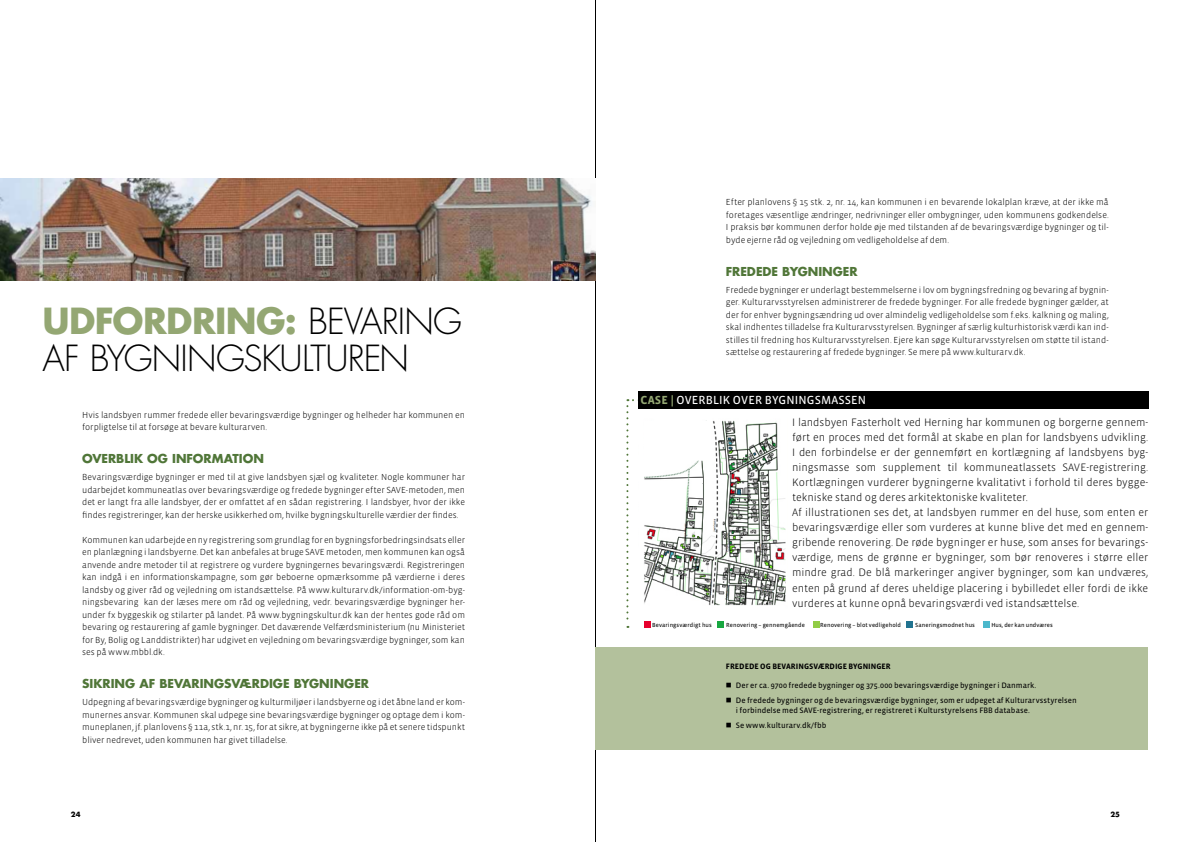
<style>
.page{position:relative;width:1191px;height:842px;background:#fff}
.page>*{position:absolute;margin:0;border:0;box-sizing:border-box;transform-origin:0 0}
.t1{font:300 35px "Futura";letter-spacing:-.02em;color:#000}
.t2{font:700 35px "Futura";letter-spacing:-.015em;color:#94a773}
.t3{font:700 12px "Futura";color:#507638}
.t4{font:12px "Vista Sans OT";letter-spacing:.01em;color:#fff}
.t5{font:700 12px "Vista Sans OT";color:#94a773}
.t6{font:300 11px/15px "Vista Sans OT";color:#000}
.t7{font:300 9px/12.5px "Vista Sans OT";letter-spacing:-.005em;color:#000;text-align:justify}
.t8{font:8px/10px "Vista Sans OT";letter-spacing:.005em;color:#000}
.t9{font:700 8px "Vista Sans OT";letter-spacing:-.02em;color:#000}
.t10{font:700 7px "Futura";color:#000}
.t11{font:6px "Vista Sans OT";letter-spacing:.015em;color:#000}
.s1{font-weight:300;color:#000}
.s2{font-weight:700;color:#94a773}
</style>
<div class="page">
<hr style="left:595px;top:0;width:1px;height:842px;background:#000">
<img style="left:0;top:179px;width:595px;height:102px">
<svg style="left:626px;top:399px;width:12px;height:229px"></svg>
<div style="left:638px;top:391px;width:510px;height:18px;background:#000"></div>
<img style="left:644px;top:420px;width:142px;height:186px">
<div style="left:643px;top:621px;width:7px;height:7px;background:#e7002d"></div>
<div style="left:717px;top:621px;width:7px;height:7px;background:#18a740"></div>
<div style="left:813px;top:621px;width:6px;height:7px;background:#91cc45"></div>
<div style="left:906px;top:621px;width:7px;height:7px;background:#217390"></div>
<div style="left:983px;top:621px;width:6px;height:7px;background:#4cb8cb"></div>
<div style="left:644px;top:421px;width:66px;height:39px;background:#fff"></div>
<div style="left:595px;top:648px;width:553px;height:102px;background:#b3c19c"></div>
<h1 class="t2" style="left:43px;top:297px;width:284px">UDFORDRING: <span class="s1">BEVAR</span></h1>
<h1 class="t1" style="left:398px;top:299px;width:66px">ING</h1>
<h1 class="t1" style="left:43px;top:336px;width:325px">AF BYGN IN GSKULTUREN</h1>
<p class="t7" style="left:82px;top:408px;width:384px">Hvis landsbyen rummer fredede eller bevaringsværdige bygninger og helheder har kommunen en forpligtelse til at forsøge at bevare kulturarven.</p>
<h2 class="t3" style="left:82px;top:450px;width:183px">OVERBLIK OG INFORMATION</h2>
<p class="t7" style="left:82px;top:471px;width:384px">Bevaringsværdige bygninger er med til at give landsbyen sjæl og kvaliteter. Nogle kommuner har udarbejdet kommuneatlas over bevaringsværdige og fredede bygninger efter SAVE-metoden, men det er langt fra alle landsbyer, der er omfattet af en sådan registrering. I landsbyer, hvor der ikke findes registreringer, kan der herske usikkerhed om, hvilke bygningskulturelle værdier der findes.</p>
<p class="t7" style="left:82px;top:533px;width:384px">Kommunen kan udarbejde en ny registrering som grundlag for en bygningsforbedringsindsats eller en planlægning i landsbyerne. Det kan anbefales at bruge SAVE metoden, men kommunen kan også anvende andre metoder til at registrere og vurdere bygningernes bevaringsværdi. Registreringen kan indgå i en informationskampagne, som gør beboerne opmærksomme på værdierne i deres landsby og giver råd og vejledning om istandsættelse. På www.kulturarv.dk/information-om-byg&shy;ningsbevaring kan der læses mere om råd og vejledning, vedr. bevaringsværdige bygninger her&shy;under fx byggeskik og stilarter på landet. På www.bygningskultur.dk kan der hentes gode råd om bevaring og restaurering af gamle bygninger. Det daværende Velfærdsministerium (nu Ministeriet for By, Bolig og Landdistrikter) har udgivet en vejledning om bevaringsværdige bygninger, som kan ses på www.mbbl.dk.</p>
<h2 class="t3" style="left:82px;top:675px;width:288px">SIKRING AF BEVARINGSVÆRDIGE BYGNINGER</h2>
<p class="t7" style="left:82px;top:696px;width:384px">Udpegning af bevaringsværdige bygninger og kulturmiljøer i landsbyerne og i det åbne land er kom&shy;munernes ansvar. Kommunen skal udpege sine bevaringsværdige bygninger og optage dem i kom&shy;muneplanen, jf. planlovens § 11a, stk.1, nr. 15, for at sikre, at bygningerne ikke på et senere tidspunkt bliver nedrevet, uden kommunen har givet tilladelse.</p>
<p class="t7" style="left:726px;top:196px;width:384px">Efter planlovens § 15 stk. 2, nr. 14, kan kommunen i en bevarende lokalplan kræve, at der ikke må foretages væsentlige ændringer, nedrivninger eller ombygninger, uden kommunens godkendelse.<br>I praksis bør kommunen derfor holde øje med tilstanden af de bevaringsværdige bygninger og til&shy;byde ejerne råd og vejledning om vedligeholdelse af dem.</p>
<h2 class="t3" style="left:726px;top:263px;width:133px">FREDEDE BYGNINGER</h2>
<p class="t7" style="left:726px;top:283px;width:384px">Fredede bygninger er underlagt bestemmelserne i lov om bygningsfredning og bevaring af bygnin&shy;ger. Kulturarvsstyrelsen administrerer de fredede bygninger. For alle fredede bygninger gælder, at der for enhver bygningsændring ud over almindelig vedligeholdelse som f.eks. kalkning og maling, skal indhentes tilladelse fra Kulturarvsstyrelsen. Bygninger af særlig kulturhistorisk værdi kan ind&shy;stilles til fredning hos Kulturarvsstyrelsen. Ejere kan søge Kulturarvsstyrelsen om støtte til istand&shy;sættelse og restaurering af fredede bygninger. Se mere på www.kulturarv.dk.</p>
<h2 class="t5" style="left:640px;top:394px;width:15px">CASE</h2>
<h2 class="t4" style="left:670px;top:394px;width:42px"><span class="s2">|</span>Overblik</h2>
<h2 class="t4" style="left:733px;top:394px;width:8px">ove</h2>
<h2 class="t4" style="left:755px;top:394px;width:113px">r bygningsmassen</h2>
<p class="t6" style="left:792px;top:415px;width:358px">I landsbyen Fasterholt ved Herning har kommunen og borgerne gennem&shy;ført en proces med det formål at skabe en plan for landsbyens udvikling.<br>I den forbindelse er der gennemført en kortlægning af landsbyens byg&shy;ningsmasse som supplement til kommuneatlassets SAVE-registrering.<br>Kortlægningen vurderer bygningerne kvalitativt i forhold til deres bygge&shy;tekniske stand og deres arkitektoniske kvaliteter.<br>Af illustrationen ses det, at landsbyen rummer en del huse, som enten er bevaringsværdige eller som vurderes at kunne blive det med en gennem&shy;gribende renovering. De røde bygninger er huse, som anses for bevarings&shy;værdige, mens de grønne er bygninger, som bør renoveres i større eller mindre grad. De blå markeringer angiver bygninger, som kan undværes, enten på grund af deres uheldige placering i bybilledet eller fordi de ikke vurderes at kunne opnå bevaringsværdi ved istandsættelse.</p>
<p class="t11" style="left:652px;top:622px;width:70px">Bevaringsværdigt hus R</p>
<p class="t11" style="left:730px;top:622px;width:86px">enovering – gennemgående R</p>
<p class="t11" style="left:824px;top:622px;width:79px">enovering – blot vedligehold</p>
<p class="t11" style="left:915px;top:622px;width:61px">Saneringsmodnet hus</p>
<p class="t11" style="left:991px;top:622px;width:63px">Hus, der kan undværes</p>
<p class="t9" style="left:726px;top:662px;width:6px">FREDEDE</p>
<p class="t9" style="left:760px;top:662px;width:32px">OG BEVARINGS</p>
<p class="t9" style="left:813px;top:662px;width:17px">VÆRDIGE</p>
<p class="t9" style="left:848px;top:662px;width:15px">BYGNINGER</p>
<p class="t8" style="left:726px;top:680px;width:312px">■ Der er ca. 9700 fredede bygninger og 375.000 bevaringsværdige bygninger i Danmark.</p>
<p class="t8" style="left:736px;top:695px;width:342px;text-indent:-10px">■ De fredede bygninger og de bevaringsværdige bygninger, som er udpeget af Kulturarvsstyrelsen i forbindelse med SAVE-registrering, er registreret i Kulturstyrelsens FBB database.</p>
<p class="t8" style="left:726px;top:720px;width:102px">■ Se www.kulturarv.dk/fbb</p>
<p class="t10" style="left:71px;top:810px;width:11px">24</p>
<p class="t10" style="left:1110px;top:810px;width:11px">25</p>
</div>
